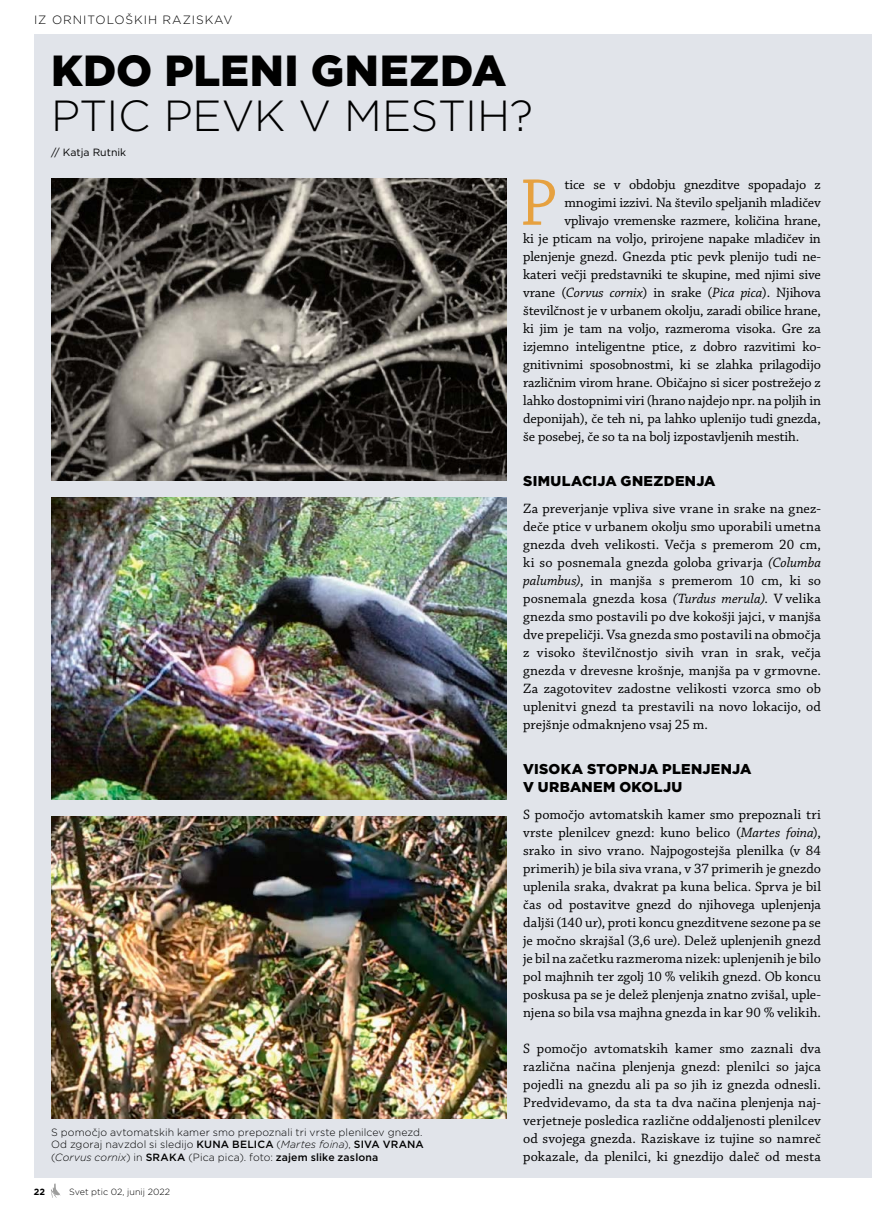
<style>
.page{position:relative;width:872px;height:1212px;background:#fff}
.page>*{position:absolute;margin:0;border:0;box-sizing:border-box;transform-origin:0 0}
.BODY_kapitelka{font:69.6px "Chaparral Pro";color:#e6a140}
.NASLOV{font:300 43.5px/45px "Gotham";letter-spacing:-.01em;color:#000}
.BODY{font:14.25px/18px "Chaparral Pro";letter-spacing:.005em;color:#000;text-align:justify}
.BODY_kapitelka-2{font:14.25px "Chaparral Pro";letter-spacing:-.01em;color:#000}
.MED_naslov{font:900 14.25px/18px "Gotham";letter-spacing:.02em;color:#000}
.PASICA_clanek{font:300 12px "Gotham";letter-spacing:.08em;color:#000}
.PODPIS_foto{font:300 10.5px/12.6px "Gotham";letter-spacing:.01em;color:#000;text-align:justify}
.avtor{font:10.5px "Gotham";color:#000}
.t1{font:300 9px "Gotham";color:#000}
.t2{font:700 9px "Gotham";color:#000}
.s1{font-weight:900}
.s2{font-weight:500}
.s3{font-style:italic}
</style>
<div class="page">
<div style="left:34px;top:34px;width:838px;height:1144px;background:#e1e4ea"></div>
<img style="left:51px;top:178px;width:455px;height:302px">
<img style="left:51px;top:497px;width:455px;height:303px">
<img style="left:51px;top:817px;width:455px;height:302px">
<svg style="left:51px;top:1183px;width:10px;height:15px"></svg>
<p class="PASICA_clanek" style="left:34px;top:13px;width:200px">IZ ORNITOLOŠKIH RAZISKAV</p>
<p class="NASLOV" style="left:51px;top:47px;width:483px"><span class="s1">KDO PLENI GNEZDA<br></span>PTIC PEVK V MESTIH?</p>
<p class="avtor" style="left:51px;top:145px;width:77px">// Katja Rutnik</p>
<p class="PODPIS_foto" style="left:51px;top:1125px;width:374px">S pomočjo avtomatskih kamer smo prepoznali tri vrste plenilcev gnezd.<br>Od zgoraj navzdol si sledijo <span class="s2">KUNA BELICA</span> (<span class="s3">Martes foina</span>), <span class="s2">SIVA VRANA </span>(<span class="s3">Corvus cornix</span>) in <span class="s2">SRAKA</span> (Pica pica). foto: <span class="s2">zajem slike zaslona</span></p>
<p class="t2" style="left:34px;top:1185px;width:13px">22</p>
<p class="t1" style="left:69px;top:1185px;width:102px">Svet ptic 02, junij 2022</p>
<p class="BODY_kapitelka" style="left:519px;top:164px;width:40px">P</p>
<p class="BODY_kapitelka-2" style="left:564px;top:176px;width:258px">tice se v obdobju gnezditve spopadajo z</p>
<p class="BODY_kapitelka-2" style="left:564px;top:194px;width:258px">mnogimi izzivi. Na število speljanih mladičev</p>
<p class="BODY_kapitelka-2" style="left:564px;top:212px;width:258px">vplivajo vremenske razmere, količina hrane,</p>
<p class="BODY_kapitelka-2" style="left:523px;top:230px;width:299px">ki je pticam na voljo, prirojene napake mladičev in</p>
<p class="BODY_kapitelka-2" style="left:523px;top:248px;width:299px">plenjenje gnezd. Gnezda ptic pevk plenijo tudi ne-</p>
<p class="BODY_kapitelka-2" style="left:523px;top:266px;width:299px">kateri večji predstavniki te skupine, med njimi sive</p>
<p class="BODY_kapitelka-2" style="left:523px;top:284px;width:299px">vrane (<span class="s3">Corvus cornix</span>) in srake (<span class="s3">Pica pica</span>). Njihova</p>
<p class="BODY_kapitelka-2" style="left:523px;top:302px;width:299px">številčnost je v urbanem okolju, zaradi obilice hrane,</p>
<p class="BODY_kapitelka-2" style="left:523px;top:320px;width:299px">ki jim je tam na voljo, razmeroma visoka. Gre za</p>
<p class="BODY_kapitelka-2" style="left:523px;top:338px;width:299px">izjemno inteligentne ptice, z dobro razvitimi ko-</p>
<p class="BODY_kapitelka-2" style="left:523px;top:356px;width:299px">gnitivnimi sposobnostmi, ki se zlahka prilagodijo</p>
<p class="BODY_kapitelka-2" style="left:523px;top:374px;width:299px">različnim virom hrane. Običajno si sicer postrežejo z</p>
<p class="BODY_kapitelka-2" style="left:523px;top:392px;width:299px">lahko dostopnimi viri (hrano najdejo npr. na poljih in</p>
<p class="BODY_kapitelka-2" style="left:523px;top:410px;width:299px">deponijah), če teh ni, pa lahko uplenijo tudi gnezda,</p>
<p class="BODY_kapitelka-2" style="left:523px;top:428px;width:278px">še posebej, če so ta na bolj izpostavljenih mestih.</p>
<p class="MED_naslov" style="left:523px;top:472px;width:194px">SIMULACIJA GNEZDENJA</p>
<p class="BODY" style="left:523px;top:500px;width:299px">Za preverjanje vpliva sive vrane in srake na gnez&shy;deče ptice v urbanem okolju smo uporabili umetna gnezda dveh velikosti. Večja s premerom 20 cm, ki so posnemala gnezda goloba grivarja <span class="s3">(Columba palumbus)</span>, in manjša s premerom 10 cm, ki so posnemala gnezda kosa <span class="s3">(Turdus merula)</span>. V velika gnezda smo postavili po dve kokošji jajci, v manjša dve prepeličji. Vsa gnezda smo postavili na območja z visoko številčnostjo sivih vran in srak, večja gnezda v drevesne krošnje, manjša pa v grmovne.<br>Za zagotovitev zadostne velikosti vzorca smo ob uplenitvi gnezd ta prestavili na novo lokacijo, od prejšnje odmaknjeno vsaj 25 m.</p>
<p class="MED_naslov" style="left:523px;top:760px;width:230px">VISOKA STOPNJA PLENJENJA<br>V URBANEM OKOLJU</p>
<p class="BODY" style="left:523px;top:806px;width:299px">S pomočjo avtomatskih kamer smo prepoznali tri vrste plenilcev gnezd: kuno belico (<span class="s3">Martes foina</span>), srako in sivo vrano. Najpogostejša plenilka (v 84 primerih) je bila siva vrana, v 37 primerih je gnezdo uplenila sraka, dvakrat pa kuna belica. Sprva je bil čas od postavitve gnezd do njihovega uplenjenja daljši (140 ur), proti koncu gnezditvene sezone pa se je močno skrajšal (3,6 ure). Delež uplenjenih gnezd je bil na začetku razmeroma nizek: uplenjenih je bilo pol majhnih ter zgolj 10 % velikih gnezd. Ob koncu poskusa pa se je delež plenjenja znatno zvišal, uple&shy;njena so bila vsa majhna gnezda in kar 90 % velikih.</p>
<p class="BODY" style="left:523px;top:1040px;width:299px">S pomočjo avtomatskih kamer smo zaznali dva različna načina plenjenja gnezd: plenilci so jajca pojedli na gnezdu ali pa so jih iz gnezda odnesli.<br>Predvidevamo, da sta ta dva načina plenjenja naj&shy;verjetneje posledica različne oddaljenosti plenilcev od svojega gnezda. Raziskave iz tujine so namreč pokazale, da plenilci, ki gnezdijo daleč od mesta</p>
</div>
